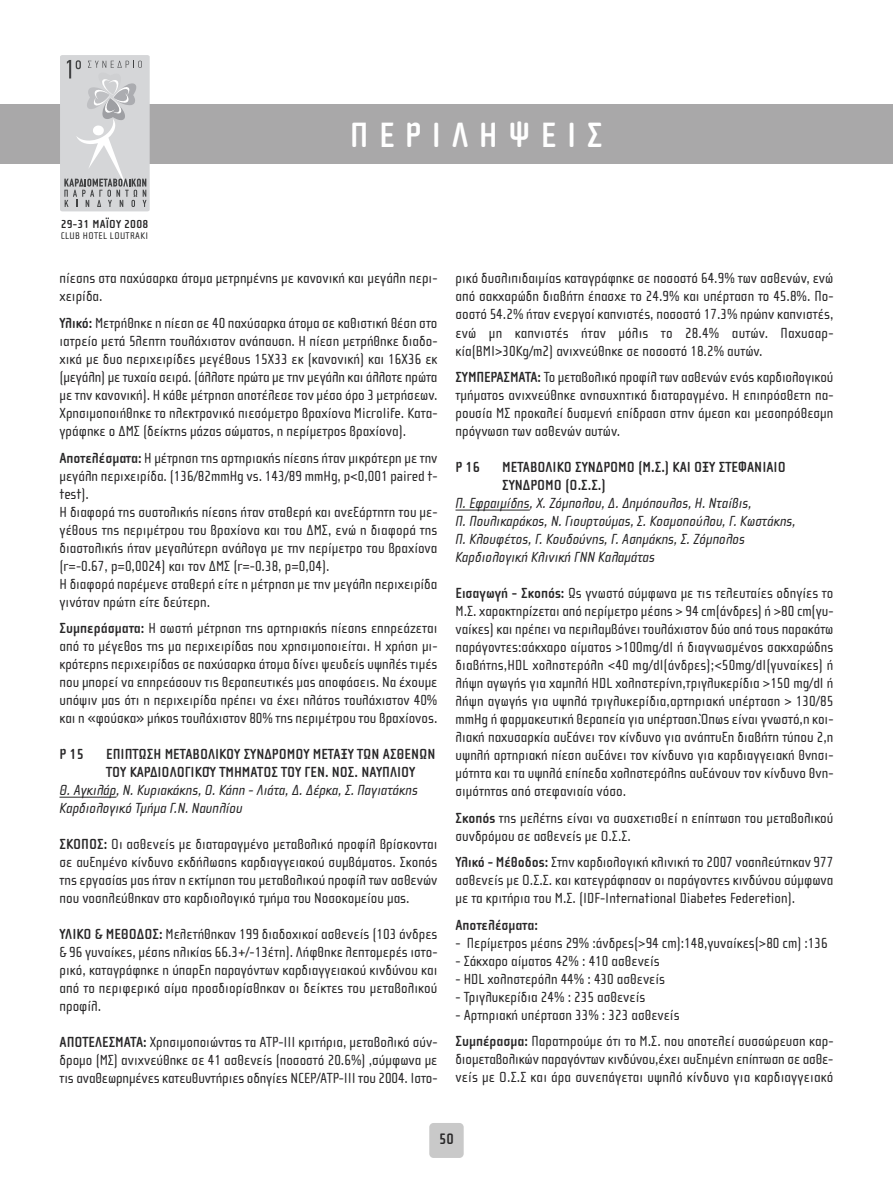
<style>
.page{position:relative;width:893px;height:1191px;background:#fff}
.page>*{position:absolute;margin:0;border:0;box-sizing:border-box;transform-origin:0 0}
.t1{font:700 36px "Cholla Sans Gr";letter-spacing:.285em;color:#fff}
.t2{font:700 15.6px "Cholla Sans Gr";color:#272627}
.t3{font:15px/18px "Cholla Sans Gr";color:#272627;text-align:justify}
.t4{font:italic 15px/18px "Cholla Sans Gr";color:#272627}
.t5{font:700 15px/18px "Cholla Sans Gr";color:#272627}
.t6{font:700 11.85px "Cholla Sans Gr";letter-spacing:.015em;color:#272627;scale:1.04 1}
.t7{font:9.9px "Cholla Sans Gr";letter-spacing:.035em;color:#272627;scale:1.04 1}
.s1{font-weight:700}
</style>
<div class="page">
<hr style="left:60px;top:797px;width:56px;height:1px;background:#272627">
<hr style="left:455px;top:510px;width:75px;height:1px;background:#272627">
<div style="left:429px;top:1123px;width:35px;height:35px;background:#c9c9c9;border-radius:4px"></div>
<div style="left:0;top:104px;width:893px;height:59px;background:#a9a8a9"></div>
<svg style="left:60px;top:55px;width:90px;height:156px;background:#cccdcf"></svg>
<p class="t6" style="left:61px;top:217px;width:86px">29-31 ΜΑΪΟΥ 2008</p>
<p class="t7" style="left:61px;top:231px;width:86px">CLUB HOTEL LOUTRAKI</p>
<h1 class="t1" style="left:350px;top:115px;width:254px">ΠΕΡΙΛΗΨΕΙΣ</h1>
<p class="t3" style="left:60px;top:270px;width:379px">πίεσης στα παχύσαρκα άτοµα µετρηµένης µε κανονική και µεγάλη περι&shy;χειρίδα.</p>
<p class="t3" style="left:60px;top:314px;width:379px"><span class="s1">Υλικό:</span> Μετρήθηκε η πίεση σε 40 παχύσαρκα άτοµα σε καθιστική θέση στο ιατρείο µετά 5λεπτη τουλάχιστον ανάπαυση. Η πίεση µετρήθηκε διαδο&shy;χικά µε δυο περιχειρίδες µεγέθους 15Χ33 εκ (κανονική) και 16Χ36 εκ (µεγάλη) µε τυχαία σειρά. (άλλοτε πρώτα µε την µεγάλη και άλλοτε πρώτα µε την κανονική). Η κάθε µέτρηση αποτέλεσε τον µέσο όρο 3 µετρήσεων.<br>Χρησιµοποιήθηκε το ηλεκτρονικό πιεσόµετρο βραχίονα Microlife. Κατα&shy;γράφηκε ο ∆ΜΣ (δείκτης µάζας σώµατος, η περίµετρος βραχίονα).</p>
<p class="t3" style="left:60px;top:449px;width:379px;text-align:left"><span class="s1">Αποτελέσµατα:</span> Η µέτρηση της αρτηριακής πίεσης ήταν µικρότερη µε την µεγάλη περιχειρίδα. (136/82mmHg vs. 143/89 mmHg, p&lt;0,001 paired t&shy;test).<br>Η διαφορά της συστολικής πίεσης ήταν σταθερή και ανεξάρτητη του µε&shy;γέθους της περιµέτρου του βραχίονα και του ∆ΜΣ, ενώ η διαφορά της διαστολικής ήταν µεγαλύτερη ανάλογα µε την περίµετρο του βραχίονα (r=-0.67, p=0,0024) και τον ∆ΜΣ (r=-0.38, p=0,04).<br>Η διαφορά παρέµενε σταθερή είτε η µέτρηση µε την µεγάλη περιχειρίδα γινόταν πρώτη είτε δεύτερη.</p>
<p class="t3" style="left:60px;top:619px;width:379px"><span class="s1">Συµπεράσµατα:</span> Η σωστή µέτρηση της αρτηριακής πίεσης επηρεάζεται από το µέγεθος της µα περιχειρίδας που χρησιµοποιείται. Η χρήση µι&shy;κρότερης περιχειρίδας σε παχύσαρκα άτοµα δίνει ψευδείς υψηλές τιµές που µπορεί να επηρεάσουν τις θεραπευτικές µας αποφάσεις. Να έχουµε υπόψιν µας ότι η περιχειρίδα πρέπει να έχει πλάτος τουλάχιστον 40% και η «φούσκα» µήκος τουλάχιστον 80% της περιµέτρου του βραχίονος.</p>
<p class="t5" style="left:60px;top:745px;width:26px">P15</p>
<p class="t5" style="left:106px;top:745px;width:331px">ΕΠΙΠΤΩΣΗ ΜΕΤΑΒΟΛΙΚΟΥ ΣΥΝ∆ΡΟΜΟΥ ΜΕΤΑΞΥ ΤΩΝ ΑΣΘΕΝΩΝ<br>ΤΟΥ ΚΑΡ∆ΙΟΛΟΓΙΚΟΎ ΤΜΗΜΑΤΟΣ ΤΟΥ ΓΕΝ. ΝΟΣ. ΝΑΥΠΛΙΟΥ</p>
<p class="t4" style="left:60px;top:781px;width:360px">Θ. Αγκιλάρ, Ν. Κυριακάκης, Ο. Κάπη - Λιάτα, ∆. ∆έρκα, Σ. Παγιατάκης<br>Καρδιολογικό Τµήµα Γ.Ν. Ναυπλίου</p>
<p class="t3" style="left:60px;top:835px;width:379px"><span class="s1">ΣΚΟΠΟΣ:</span> Οι ασθενείς µε διαταραγµένο µεταβολικό προφίλ βρίσκονται σε αυξηµένο κίνδυνο εκδήλωσης καρδιαγγειακού συµβάµατος. Σκοπός της εργασίας µας ήταν η εκτίµηση του µεταβολικού προφίλ των ασθενών που νοσηλεύθηκαν στο καρδιολογικό τµήµα του Νοσοκοµείου µας.</p>
<p class="t3" style="left:60px;top:925px;width:379px"><span class="s1">ΥΛΙΚΟ &amp; ΜΕΘΟ∆ΟΣ:</span> Μελετήθηκαν 199 διαδοχικοί ασθενείς (103 άνδρες &amp; 96 γυναίκες, µέσης ηλικίας 66.3+/-13έτη). Λήφθηκε λεπτοµερές ιστο&shy;ρικό, καταγράφηκε η ύπαρξη παραγόντων καρδιαγγειακού κινδύνου και από το περιφερικό αίµα προσδιορίσθηκαν οι δείκτες του µεταβολικού προφίλ.</p>
<p class="t3" style="left:60px;top:1033px;width:379px"><span class="s1">ΑΠΟΤΕΛΕΣΜΑΤΑ:</span> Χρησιµοποιώντας τα ATP-III κριτήρια, µεταβολικό σύν&shy;δροµο (ΜΣ) ανιχνεύθηκε σε 41 ασθενείς (ποσοστό 20.6%) ,σύµφωνα µε τις αναθεωρηµένες κατευθυντήριες οδηγίες NCEP/ATP-III του 2004. Ιστο-</p>
<p class="t3" style="left:455px;top:270px;width:379px">ρικό δυσλιπιδαιµίας καταγράφηκε σε ποσοστό 64.9% των ασθενών, ενώ από σακχαρώδη διαβήτη έπασχε το 24.9% και υπέρταση το 45.8%. Πο&shy;σοστό 54.2% ήταν ενεργοί καπνιστές, ποσοστό 17.3% πρώην καπνιστές, ενώ µη καπνιστές ήταν µόλις το 28.4% αυτών. Παχυσαρ&shy;κία(BMI&gt;30Kg/m2) ανιχνεύθηκε σε ποσοστό 18.2% αυτών.</p>
<p class="t3" style="left:455px;top:368px;width:379px"><span class="s1">ΣΥΜΠΕΡΑΣΜΑΤΑ:</span> Το µεταβολικό προφίλ των ασθενών ενός καρδιολογικού τµήµατος ανιχνεύθηκε ανησυχητικά διαταραγµένο. Η επιπρόσθετη πα&shy;ρουσία ΜΣ προκαλεί δυσµενή επίδραση στην άµεση και µεσοπρόθεσµη πρόγνωση των ασθενών αυτών.</p>
<p class="t5" style="left:455px;top:458px;width:26px">P16</p>
<p class="t5" style="left:502px;top:458px;width:285px">ΜΕΤΑΒΟΛΙΚΟ ΣΥΝ∆ΡΟΜΟ (Μ.Σ.) ΚΑΙ ΟΞΥ ΣΤΕΦΑΝΙΑΙΟ<br>ΣΥΝ∆ΡΟΜΟ (Ο.Σ.Σ.)</p>
<p class="t4" style="left:455px;top:494px;width:342px">Π. Εφραιµίδης, Χ. Ζόµπολου, ∆. ∆ηµόπουλος, Η. Νταίβις,<br>Π. Πουλικαράκος, Ν. Γιουρτούµας, Σ. Κοσµοπούλου, Γ. Κωστάκης, Π. Κλουφέτος, Γ. Κουδούνης, Γ. Ασηµάκης, Σ. Ζόµπολος Καρδιολογική Κλινική ΓΝΝ Καλαµάτας</p>
<p class="t3" style="left:455px;top:584px;width:379px"><span class="s1">Εισαγωγή - Σκοπός:</span> Ως γνωστό σύµφωνα µε τις τελευταίες οδηγίες το Μ.Σ. χαρακτηρίζεται από περίµετρο µέσης &gt; 94 cm(άνδρες) ή &gt;80 cm(γυ&shy;ναίκες) και πρέπει να περιλαµβάνει τουλάχιστον δύο από τους παρακάτω παράγοντες:σάκχαρο αίµατος &gt;100mg/dl ή διαγνωσµένος σακχαρώδης διαβήτης,HDL χοληστερόλη &lt;40 mg/dl(άνδρες);&lt;50mg/dl(γυναίκες) ή λήψη αγωγής για χαµηλή HDL χοληστερίνη,τριγλυκερίδια &gt;150 mg/dl ή λήψη αγωγής για υψηλά τριγλυκερίδια,αρτηριακή υπέρταση &gt; 130/85 mmHg ή φαρµακευτική θεραπεία για υπέρταση.Όπως είναι γνωστό,η κοι&shy;λιακή παχυσαρκία αυξάνει τον κίνδυνο για ανάπτυξη διαβήτη τύπου 2,η υψηλή αρτηριακή πίεση αυξάνει τον κίνδυνο για καρδιαγγειακή θνησι&shy;µότητα και τα υψηλά επίπεδα χοληστερόλης αυξάνουν τον κίνδυνο θνη&shy;σιµότητας από στεφανιαία νόσο.</p>
<p class="t3" style="left:455px;top:809px;width:379px"><span class="s1">Σκοπός</span> της µελέτης είναι να συσχετισθεί η επίπτωση του µεταβολικού συνδρόµου σε ασθενείς µε Ο.Σ.Σ.</p>
<p class="t3" style="left:455px;top:853px;width:379px"><span class="s1">Υλικό - Μέθοδος:</span> Στην καρδιολογική κλινική το 2007 νοσηλεύτηκαν 977 ασθενείς µε Ο.Σ.Σ. και κατεγράφησαν οι παράγοντες κινδύνου σύµφωνα µε τα κριτήρια του Μ.Σ. (IDF-International Diabetes Federetion).</p>
<p class="t5" style="left:455px;top:916px;width:84px">Αποτελέσµατα:</p>
<p class="t3" style="left:455px;top:934px;width:374px">- Περίµετρος µέσης 29% :άνδρες(&gt;94 cm):148,γυναίκες(&gt;80 cm) :136</p>
<p class="t3" style="left:455px;top:952px;width:206px">- Σάκχαρο αίµατος 42% : 410 ασθενείς</p>
<p class="t3" style="left:455px;top:970px;width:211px">- HDL χοληστερόλη 44% : 430 ασθενείς</p>
<p class="t3" style="left:455px;top:988px;width:191px">- Τριγλυκερίδια 24% : 235 ασθενείς</p>
<p class="t3" style="left:455px;top:1001px;width:379px;line-height:26.5px">- Αρτηριακή υπέρταση 33% : 323 ασθενείς<br><span class="s1">Συµπέρασµα:</span> Παρατηρούµε ότι το Μ.Σ. που αποτελεί συσσώρευση καρ-</p>
<p class="t3" style="left:455px;top:1050px;width:379px">διοµεταβολικών παραγόντων κινδύνου,έχει αυξηµένη επίπτωση σε ασθε&shy;νείς µε Ο.Σ.Σ και άρα συνεπάγεται υψηλό κίνδυνο για καρδιαγγειακό</p>
<p class="t2" style="left:439px;top:1130px;width:16px">50</p>
</div>
